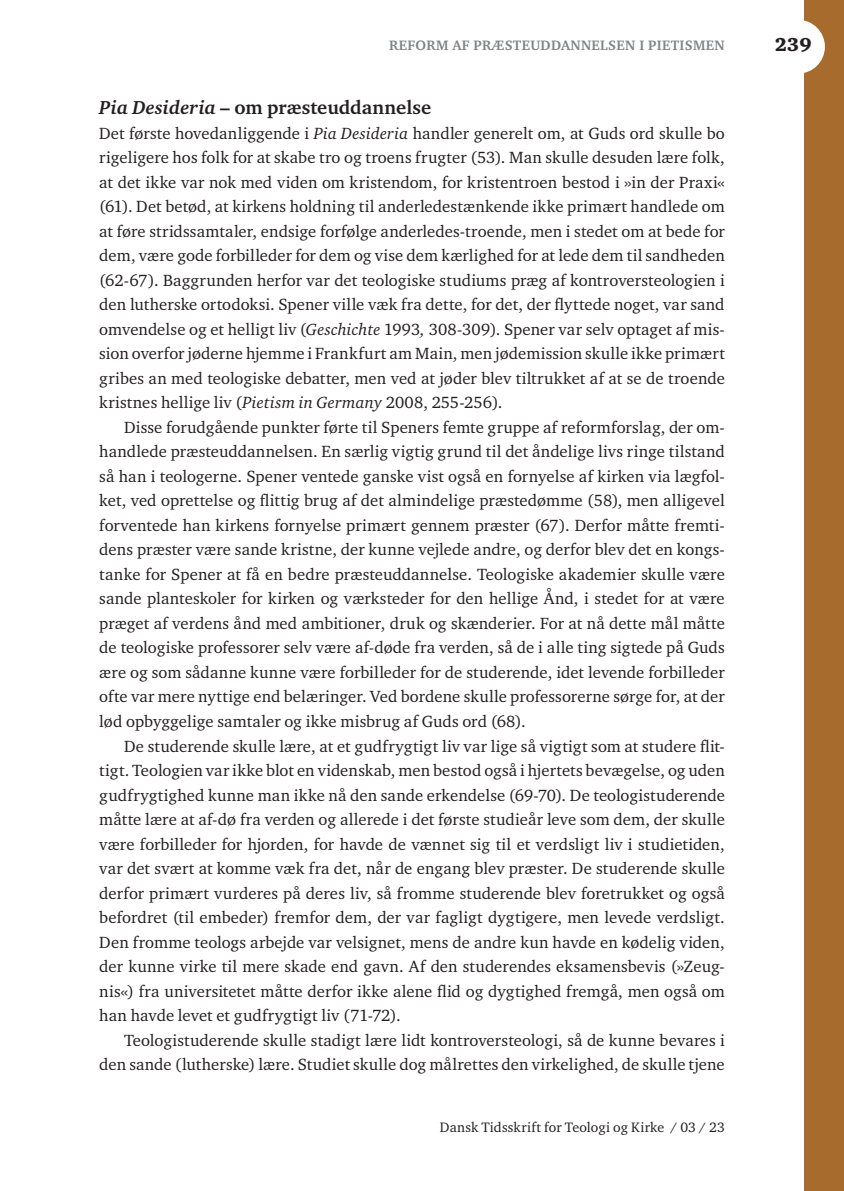
<style>
.page{position:relative;width:844px;height:1191px;background:#fff}
.page>*{position:absolute;margin:0;border:0;box-sizing:border-box;transform-origin:0 0}
.t1{font:700 19.25px "Charter ITC Std";letter-spacing:.005em;color:#231f20}
.t2{font:900 19.25px "Charter ITC Std";color:#231f20}
.t3{font:16.62px/24.5px "Charter ITC Std";letter-spacing:.005em;color:#231f20;text-align:justify}
.t4{font:14px "Charter ITC Std";letter-spacing:.01em;color:#231f20}
.t5{font:700 14px "Charter ITC Std";letter-spacing:.025em;color:#808285}
.s1{font-style:italic}
</style>
<div class="page">
<div style="left:804px;top:0;width:39px;height:1191px;background:#a76b2d"></div>
<div style="left:771px;top:20px;width:53px;height:54px;background:#fff;border-radius:50%"></div>
<p class="t5" style="left:389px;top:37px;width:337px">REFORM AF PRÆSTEUDDANNELSEN I PIETISMEN</p>
<p class="t1" style="left:99px;top:96px;width:333px"><span class="s1">Pia Desideria</span> – om præsteuddannelse</p>
<p class="t3" style="left:99px;top:120px;width:627px">Det første hovedanliggende i <span class="s1">Pia Desideria</span> handler generelt om, at Guds ord skulle bo rigeligere hos folk for at skabe tro og troens frugter (53). Man skulle desuden lære folk, at det ikke var nok med viden om kristendom, for kristentroen bestod i »in der Praxi« (61). Det betød, at kirkens holdning til anderledestænkende ikke primært handlede om at føre stridssamtaler, endsige forfølge anderledes-troende, men i stedet om at bede for dem, være gode forbilleder for dem og vise dem kærlighed for at lede dem til sandheden (62-67). Baggrunden herfor var det teologiske studiums præg af kontroversteologien i den lutherske ortodoksi. Spener ville væk fra dette, for det, der flyttede noget, var sand omvendelse og et helligt liv (<span class="s1">Geschichte</span> 1993<span class="s1">,</span> 308-309). Spener var selv optaget af mis&shy;sion overfor jøderne hjemme i Frankfurt am Main, men jødemission skulle ikke primært gribes an med teologiske debatter, men ved at jøder blev tiltrukket af at se de troende kristnes hellige liv (<span class="s1">Pietism in Germany</span> 2008, 255-256).</p>
<p class="t3" style="left:99px;top:414px;width:627px;text-indent:25px">Disse forudgående punkter førte til Speners femte gruppe af reformforslag, der om&shy;handlede præsteuddannelsen. En særlig vigtig grund til det åndelige livs ringe tilstand så han i teologerne. Spener ventede ganske vist også en fornyelse af kirken via lægfol&shy;ket, ved oprettelse og flittig brug af det almindelige præstedømme (58), men alligevel forventede han kirkens fornyelse primært gennem præster (67). Derfor måtte fremti&shy;dens præster være sande kristne, der kunne vejlede andre, og derfor blev det en kongs&shy;tanke for Spener at få en bedre præsteuddannelse. Teologiske akademier skulle være sande planteskoler for kirken og værksteder for den hellige Ånd, i stedet for at være præget af verdens ånd med ambitioner, druk og skænderier. For at nå dette mål måtte de teologiske professorer selv være af-døde fra verden, så de i alle ting sigtede på Guds ære og som sådanne kunne være forbilleder for de studerende, idet levende forbilleder ofte var mere nyttige end belæringer. Ved bordene skulle professorerne sørge for, at der lød opbyggelige samtaler og ikke misbrug af Guds ord (68).</p>
<p class="t3" style="left:99px;top:733px;width:627px;text-indent:25px">De studerende skulle lære, at et gudfrygtigt liv var lige så vigtigt som at studere flit&shy;tigt. Teologien var ikke blot en videnskab, men bestod også i hjertets bevægelse, og uden gudfrygtighed kunne man ikke nå den sande erkendelse (69-70). De teologistuderende måtte lære at af-dø fra verden og allerede i det første studieår leve som dem, der skulle være forbilleder for hjorden, for havde de vænnet sig til et verdsligt liv i studietiden, var det svært at komme væk fra det, når de engang blev præster. De studerende skulle derfor primært vurderes på deres liv, så fromme studerende blev foretrukket og også befordret (til embeder) fremfor dem, der var fagligt dygtigere, men levede verdsligt.<br>Den fromme teologs arbejde var velsignet, mens de andre kun havde en kødelig viden, der kunne virke til mere skade end gavn. Af den studerendes eksamensbevis (»Zeug&shy;nis«) fra universitetet måtte derfor ikke alene flid og dygtighed fremgå, men også om han havde levet et gudfrygtigt liv (71-72).</p>
<p class="t3" style="left:99px;top:1027px;width:627px;text-align:right">Teologistuderende skulle stadigt lære lidt kontroversteologi, så de kunne bevares i den sande (lutherske) lære. Studiet skulle dog målrettes den virkelighed, de skulle tjene</p>
<p class="t4" style="left:440px;top:1118px;width:286px">Dansk Tidsskrift for Teologi og Kirke / 03 / 23</p>
<p class="t2" style="left:774px;top:33px;width:38px">239</p>
</div>
